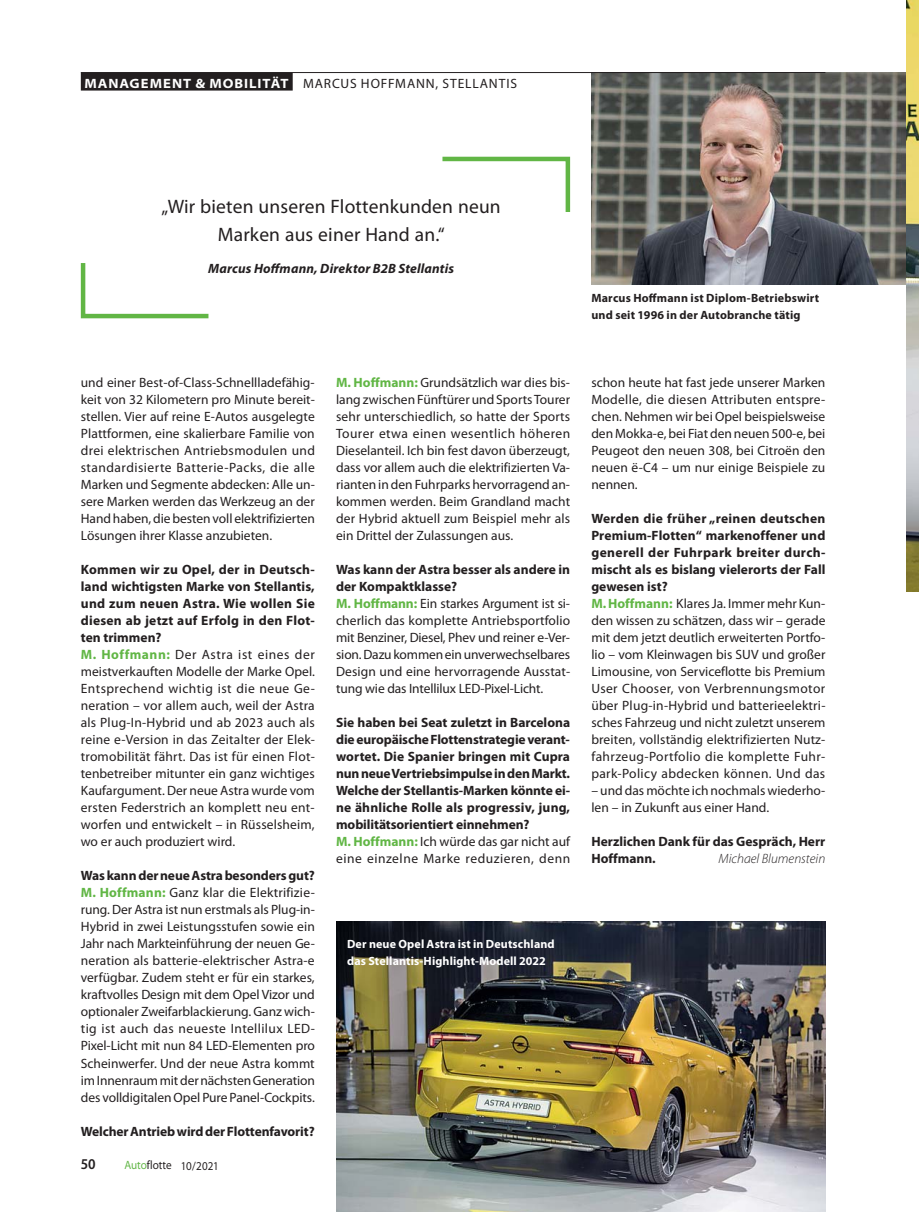
<style>
.page{position:relative;width:919px;height:1212px;background:#fff}
.page>*{position:absolute;margin:0;border:0;box-sizing:border-box;transform-origin:0 0}
.t1{font:19.5px/28.5px "Myriad Pro";letter-spacing:.01em;color:#231f20;text-align:center}
.t2{font:600 semi-condensed 15px "Myriad Pro";color:#231f20}
.t3{font:13.5px/17px "Myriad Pro";letter-spacing:.005em;color:#231f20;text-align:justify}
.t4{font:700 13.5px/17px "Myriad Pro";letter-spacing:-.005em;color:#231f20}
.t5{font:13.5px "Myriad Pro";letter-spacing:.065em;color:#231f20}
.t6{font:italic 700 13.5px "Myriad Pro";letter-spacing:.015em;color:#231f20}
.t7{font:italic 300 13.5px "Myriad Pro";color:#231f20}
.t8{font:700 12px/17px "Myriad Pro";letter-spacing:.015em;color:#231f20}
.t9{font:700 12px/17px "Myriad Pro";letter-spacing:.01em;color:#fff}
.t10{font:semi-expanded 12px "Myriad Pro";color:#231f20;scale:.85 1}
.s1{font-weight:700;font-stretch:semi-expanded;color:#fff}
.s2{font-weight:700}
.s3{font-weight:700;color:#61b645}
.s4{color:#61b645}
.s5{font-weight:400}
</style>
<div class="page">
<img style="left:591px;top:72px;width:315px;height:213px">
<div style="left:81px;top:73px;width:212px;height:18px;background:#231f20"></div>
<hr style="left:81px;top:72px;width:744px;height:1px;background:#231f20">
<img style="left:906px;top:0;width:12px;height:591px">
<img style="left:336px;top:921px;width:489px;height:291px">
<svg style="left:80px;top:263px;width:129px;height:56px"></svg>
<svg style="left:442px;top:156px;width:129px;height:56px"></svg>
<p class="t5" style="left:84px;top:78px;width:434px"><span class="s1">MANAGEMENT &amp; MOBILITÄT</span> MARCUS HOFFMANN, STELLANTIS</p>
<h1 class="t1" style="left:161px;top:194px;width:341px">„Wir bieten unseren Flottenkunden neun<br>Marken aus einer Hand an.“</h1>
<p class="t6" style="left:208px;top:261px;width:247px">Marcus Hoffmann, Direktor B2B Stellantis</p>
<p class="t8" style="left:591px;top:291px;width:229px">Marcus Hoffmann ist Diplom-Betriebswirt und seit 1996 in der Autobranche tätig</p>
<p class="t3" style="left:81px;top:375px;width:236px">und einer Best-of-Class-Schnellladefähig&shy;keit von 32 Kilometern pro Minute bereit&shy;stellen. Vier auf reine E-Autos ausgelegte Plattformen, eine skalierbare Familie von drei elektrischen Antriebsmodulen und standardisierte Batterie-Packs, die alle Marken und Segmente abdecken: Alle un&shy;sere Marken werden das Werkzeug an der Hand haben, die besten voll elektrifizierten Lösungen ihrer Klasse anzubieten.</p>
<p class="t3" style="left:81px;top:562px;width:235px;text-align:left"><span class="s2">Kommen wir zu Opel, der in Deutsch&shy;land wichtigsten Marke von Stellantis, und zum neuen Astra. Wie wollen Sie diesen ab jetzt auf Erfolg in den Flot&shy;ten trimmen?<br></span><span class="s3">M. Hoffmann:</span> Der Astra ist eines der meistverkauften Modelle der Marke Opel.<br>Entsprechend wichtig ist die neue Ge&shy;neration – vor allem auch, weil der Astra als Plug-In-Hybrid und ab 2023 auch als reine e-Version in das Zeitalter der Elek&shy;tromobilität fährt. Das ist für einen Flot&shy;tenbetreiber mitunter ein ganz wichtiges Kaufargument. Der neue Astra wurde vom ersten Federstrich an komplett neu ent&shy;worfen und entwickelt – in Rüsselsheim, wo er auch produziert wird.</p>
<p class="t3" style="left:81px;top:869px;width:236px"><span class="s2">Was kann der neue Astra besonders gut?<br></span><span class="s3">M. Hoffmann:</span> Ganz klar die Elektrifizie&shy;rung. Der Astra ist nun erstmals als Plug-in-Hybrid in zwei Leistungsstufen sowie ein Jahr nach Markteinführung der neuen Ge&shy;neration als batterie-elektrischer Astra-e verfügbar. Zudem steht er für ein starkes, kraftvolles Design mit dem Opel Vizor und optionaler Zweifarblackierung. Ganz wich&shy;tig ist auch das neueste Intellilux LED-Pixel-Licht mit nun 84 LED-Elementen pro Scheinwerfer. Und der neue Astra kommt im Innenraum mit der nächsten Generation des volldigitalen Opel Pure Panel-Cockpits.</p>
<p class="t4" style="left:81px;top:1124px;width:235px">Welcher Antrieb wird der Flottenfavorit?</p>
<p class="t2" style="left:81px;top:1155px;width:16px">50</p>
<p class="t10" style="left:124px;top:1158px;width:113px"><span class="s4">Auto</span>flotte 10/2021</p>
<p class="t3" style="left:336px;top:375px;width:235px"><span class="s3">M. Hoffmann:</span> Grundsätzlich war dies bis&shy;lang zwischen Fünftürer und Sports Tourer sehr unterschiedlich, so hatte der Sports Tourer etwa einen wesentlich höheren Dieselanteil. Ich bin fest davon überzeugt, dass vor allem auch die elektrifizierten Va&shy;rianten in den Fuhrparks hervorragend an&shy;kommen werden. Beim Grandland macht der Hybrid aktuell zum Beispiel mehr als ein Drittel der Zulassungen aus.</p>
<p class="t3" style="left:336px;top:563px;width:235px;text-align:left"><span class="s2">Was kann der Astra besser als andere in der Kompaktklasse?<br></span><span class="s3">M. Hoffmann:</span> Ein starkes Argument ist si&shy;cherlich das komplette Antriebsportfolio mit Benziner, Diesel, Phev und reiner e-Ver&shy;sion. Dazu kommen ein unverwechselbares Design und eine hervorragende Ausstat&shy;tung wie das Intellilux LED-Pixel-Licht.</p>
<p class="t4" style="left:336px;top:716px;width:235px">Sie haben bei Seat zuletzt in Barcelona die europäische Flottenstrategie verant&shy;wortet. Die Spanier bringen mit Cupra nun neue Vertriebsimpulse in den Markt.<br>Welche der Stellantis-Marken könnte ei&shy;ne ähnliche Rolle als progressiv, jung, mobilitätsorientiert einnehmen?<br><span class="s4">M. Hoffmann:</span> <span class="s5">Ich würde das gar nicht auf eine einzelne Marke reduzieren, denn</span></p>
<p class="t3" style="left:591px;top:375px;width:235px">schon heute hat fast jede unserer Marken Modelle, die diesen Attributen entspre&shy;chen. Nehmen wir bei Opel beispielsweise den Mokka-e, bei Fiat den neuen 500-e, bei Peugeot den neuen 308, bei Citroën den neuen ë-C4 – um nur einige Beispiele zu nennen.</p>
<p class="t3" style="left:591px;top:512px;width:235px;text-align:left"><span class="s2">Werden die früher „reinen deutschen Premium-Flotten“ markenoffener und generell der Fuhrpark breiter durch&shy;mischt als es bislang vielerorts der Fall gewesen ist?<br></span><span class="s3">M. Hoffmann:</span> Klares Ja. Immer mehr Kun&shy;den wissen zu schätzen, dass wir – gerade mit dem jetzt deutlich erweiterten Portfo&shy;lio – vom Kleinwagen bis SUV und großer Limousine, von Serviceflotte bis Premium User Chooser, von Verbrennungsmotor über Plug-in-Hybrid und batterieelektri&shy;sches Fahrzeug und nicht zuletzt unserem breiten, vollständig elektrifizierten Nutz&shy;fahrzeug-Portfolio die komplette Fuhr&shy;park-Policy abdecken können. Und das</p>
<p class="t3" style="left:591px;top:784px;width:235px">– und das möchte ich nochmals wiederho&shy;len – in Zukunft aus einer Hand.</p>
<p class="t4" style="left:591px;top:835px;width:235px">Herzlichen Dank für das Gespräch, Herr<br>Hoffmann.</p>
<p class="t7" style="left:718px;top:851px;width:108px">Michael Blumenstein</p>
<p class="t9" style="left:347px;top:937px;width:209px">Der neue Opel Astra ist in Deutschland das Stellantis-Highlight-Modell 2022</p>
</div>
